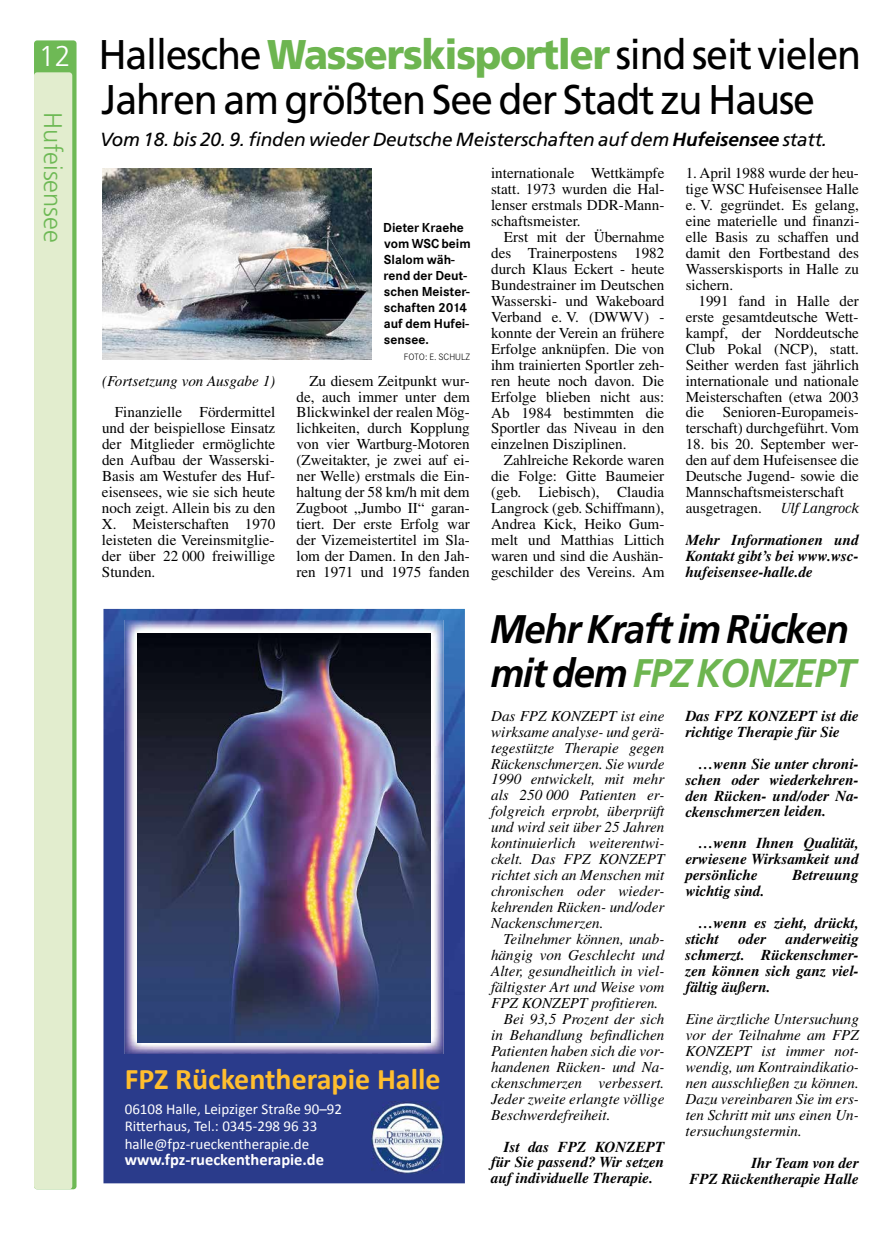
<style>
.page{position:relative;width:893px;height:1234px;background:#fff}
.page>*{position:absolute;margin:0;border:0;box-sizing:border-box;transform-origin:0 0}
.t1{font:41.4px/44.7px "Frutiger";letter-spacing:-.03em;color:#000;scale:.95 1}
.t2{font:italic 700 39.9px/44.7px "Frutiger";letter-spacing:-.03em;color:#000;scale:.95 1}
.t3{font:700 30px "Calibri";color:#ffbe2e}
.t4{font:300 28.65px "Frutiger";color:#fff}
.t5{font:300 25.5px "Frutiger";color:#6eb955}
.t6{font:italic 18.9px "Frutiger";letter-spacing:-.01em;color:#000}
.t7{font:700 16.5px "Calibri";color:#fff}
.t8{font:15.15px/15.9px "Times";color:#000;text-align:justify}
.t9{font:italic 15.15px/15.9px "Times";color:#000;text-align:justify}
.t10{font:italic 700 15.15px/15.9px "Times";color:#000;text-align:justify}
.t11{font:15px/16.5px "Calibri";color:#fff}
.t12{font:700 13.5px/15.9px "Corporate S";color:#000}
.t13{font:300 9.6px "Corporate S";color:#000}
.s1{font-weight:900;color:#6db550}
.s2{font-weight:700}
.s3{font-family:"Corporate A";font-style:italic}
.s4{color:#6db550}
</style>
<div class="page">
<svg style="left:34px;top:40px;width:43px;height:1148px;fill:#6eb955"></svg>
<div style="left:34px;top:72px;width:38px;height:1116px;background:#e2edce;border-radius:3px"></div>
<img style="left:102px;top:168px;width:270px;height:191px">
<img style="left:103px;top:608px;width:362px;height:574px">
<img style="left:125px;top:620px;width:319px;height:433px">
<img style="left:137px;top:633px;width:294px;height:409px">
<img style="left:371px;top:1100px;width:73px;height:73px">
<h3 class="t4" style="left:39px;top:40px;width:33px">12</h3>
<h3 class="t5" style="left:67px;top:112px;width:132px;rotate:90deg">Hufeisensee</h3>
<h1 class="t1" style="left:98px;top:32px;width:804px">Hallesche <span class="s1">Wasserskisportler</span> sind seit vielen<br>Jahren am größten See der Stadt zu Hause</h1>
<p class="t6" style="left:100px;top:129px;width:729px">Vom 18. bis 20. 9. finden wieder Deutsche Meisterschaften auf dem <span class="s2">Hufeisensee</span> statt.</p>
<p class="t9" style="left:102px;top:372px;width:175px">(Fortsetzung von Ausgabe 1)</p>
<p class="t8" style="left:102px;top:404px;width:175px;text-indent:13px">Finanzielle Fördermittel und der beispiellose Einsatz der Mitglieder ermöglichte den Aufbau der Wasserski-Basis am Westufer des Huf&shy;eisensees, wie sie sich heute noch zeigt. Allein bis zu den X. Meisterschaften 1970 leisteten die Vereinsmitglie&shy;der über 22 000 freiwillige Stunden.</p>
<p class="t12" style="left:383px;top:220px;width:89px">Dieter Kraehe vom WSC beim<br>Slalom wäh&shy;rend der Deut&shy;schen Meister&shy;schaften 2014 auf dem Hufei&shy;sensee.</p>
<p class="t13" style="left:404px;top:351px;width:68px">FOTO: E. SCHULZ</p>
<p class="t8" style="left:296px;top:372px;width:175px;text-indent:13px">Zu diesem Zeitpunkt wur&shy;de, auch immer unter dem Blickwinkel der realen Mög&shy;lichkeiten, durch Kopplung von vier Wartburg-Motoren (Zweitakter, je zwei auf ei&shy;ner Welle) erstmals die Ein&shy;haltung der 58 km/h mit dem Zugboot „Jumbo II“ garan&shy;tiert. Der erste Erfolg war der Vizemeistertitel im Sla&shy;lom der Damen. In den Jah&shy;ren 1971 und 1975 fanden</p>
<h3 class="t3" style="left:125px;top:1059px;width:317px">FPZ Rückentherapie Halle</h3>
<p class="t11" style="left:125px;top:1100px;width:219px">06108 Halle, Leipziger Straße 90–92<br>Ritterhaus, Tel.: 0345-298 96 33</p>
<p class="t11" style="left:125px;top:1135px;width:186px">halle@fpz-rueckentherapie.de</p>
<p class="t7" style="left:125px;top:1148px;width:201px">www.fpz-rueckentherapie.de</p>
<p class="t8" style="left:491px;top:165px;width:175px">internationale Wettkämpfe statt. 1973 wurden die Hal&shy;lenser erstmals DDR-Mann&shy;schaftsmeister.</p>
<p class="t8" style="left:491px;top:229px;width:175px;text-indent:13px">Erst mit der Übernahme des Trainerpostens 1982 durch Klaus Eckert - heute Bundestrainer im Deutschen Wasserski- und Wakeboard Verband e. V. (DWWV) - konnte der Verein an frühere Erfolge anknüpfen. Die von ihm trainierten Sportler zeh&shy;ren heute noch davon. Die Erfolge blieben nicht aus:<br>Ab 1984 bestimmten die Sportler das Niveau in den einzelnen Disziplinen.</p>
<p class="t8" style="left:491px;top:452px;width:175px;text-indent:13px">Zahlreiche Rekorde waren die Folge: Gitte Baumeier (geb. Liebisch), Claudia Langrock (geb. Schiffmann), Andrea Kick, Heiko Gum&shy;melt und Matthias Littich waren und sind die Aushän&shy;geschilder des Vereins. Am</p>
<p class="t8" style="left:686px;top:165px;width:175px">1. April 1988 wurde der heu&shy;tige WSC Hufeisensee Halle e. V. gegründet. Es gelang, eine materielle und finanzi&shy;elle Basis zu schaffen und damit den Fortbestand des Wasserskisports in Halle zu sichern.</p>
<p class="t8" style="left:686px;top:292px;width:175px;text-indent:13px">1991 fand in Halle der erste gesamtdeutsche Wett&shy;kampf, der Norddeutsche Club Pokal (NCP), statt.<br>Seither werden fast jährlich internationale und nationale Meisterschaften (etwa 2003 die Senioren-Europameis&shy;terschaft) durchgeführt. Vom</p>
<p class="t8" style="left:686px;top:436px;width:175px;text-align:left">18. bis 20. September wer&shy;den auf dem Hufeisensee die<br>Deutsche Jugend- sowie die<br>Mannschaftsmeisterschaft ausgetragen. <span class="s3">Ulf Langrock</span></p>
<p class="t10" style="left:686px;top:531px;width:175px">Mehr Informationen und Kontakt gibt’s bei www.wsc&shy;hufeisensee-halle.de</p>
<h2 class="t2" style="left:490px;top:606px;width:386px">Mehr Kraft im Rücken mit dem <span class="s4">FPZ KONZEPT</span></h2>
<p class="t10" style="left:686px;top:707px;width:175px">Das FPZ KONZEPT ist die richtige Therapie für Sie</p>
<p class="t10" style="left:686px;top:755px;width:175px;text-indent:13px">…wenn Sie unter chroni&shy;schen oder wiederkehren&shy;den Rücken- und/oder Na&shy;ckenschmerzen leiden.</p>
<p class="t10" style="left:686px;top:834px;width:175px;text-indent:13px">…wenn Ihnen Qualität, erwiesene Wirksamkeit und persönliche</p>
<p class="t9" style="left:491px;top:707px;width:175px">Das FPZ KONZEPT ist eine wirksame analyse- und gerä&shy;tegestützte Therapie gegen Rückenschmerzen. Sie wurde 1990 entwickelt, mit mehr als 250 000 Patienten er&shy;folgreich erprobt, überprüft und wird seit über 25 Jahren kontinuierlich weiterentwi&shy;ckelt. Das FPZ KONZEPT richtet sich an Menschen mit chronischen oder wieder&shy;kehrenden Rücken- und/oder Nackenschmerzen.</p>
<p class="t9" style="left:504px;top:930px;width:162px">Teilnehmer können, unab-</p>
<p class="t9" style="left:491px;top:946px;width:175px">hängig von Geschlecht und</p>
<p class="t9" style="left:491px;top:962px;width:175px">Alter, gesundheitlich in viel-</p>
<p class="t9" style="left:491px;top:978px;width:175px">fältigster Art und Weise vom</p>
<p class="t9" style="left:491px;top:994px;width:169px">FPZ KONZEPT profitieren.</p>
<p class="t9" style="left:504px;top:1010px;width:162px">Bei 93,5 Prozent der sich</p>
<p class="t9" style="left:491px;top:1026px;width:175px">in Behandlung befindlichen</p>
<p class="t9" style="left:491px;top:1042px;width:175px">Patienten haben sich die vor-</p>
<p class="t9" style="left:491px;top:1058px;width:175px">handenen Rücken- und Na-</p>
<p class="t9" style="left:491px;top:1074px;width:175px">ckenschmerzen verbessert.</p>
<p class="t9" style="left:491px;top:1090px;width:175px">Jeder zweite erlangte völlige</p>
<p class="t9" style="left:491px;top:1106px;width:121px">Beschwerdefreiheit.</p>
<p class="t10" style="left:491px;top:1137px;width:175px;text-indent:13px">Ist das FPZ KONZEPT für Sie passend? Wir setzen auf individuelle Therapie.</p>
<p class="t10" style="left:792px;top:866px;width:68px">Betreuung</p>
<p class="t10" style="left:698px;top:874px;width:162px;line-height:32px;text-indent:-13px">wichtig sind.<br>…wenn es zieht, drückt,</p>
<p class="t10" style="left:686px;top:930px;width:35px">sticht</p>
<p class="t10" style="left:739px;top:930px;width:29px">oder</p>
<p class="t10" style="left:686px;top:930px;width:175px;text-indent:100px">anderweitig schmerzt. Rückenschmer&shy;zen können sich ganz viel&shy;fältig äußern.</p>
<p class="t9" style="left:686px;top:1010px;width:175px">Eine ärztliche Untersuchung vor der Teilnahme am FPZ KONZEPT ist immer not&shy;wendig, um Kontraindikatio&shy;nen ausschließen zu können.<br>Dazu vereinbaren Sie im ers&shy;ten Schritt mit uns einen Un&shy;tersuchungstermin.</p>
<p class="t10" style="left:689px;top:1153px;width:171px;text-align:right">Ihr Team von der<br>FPZ Rückentherapie Halle</p>
</div>
